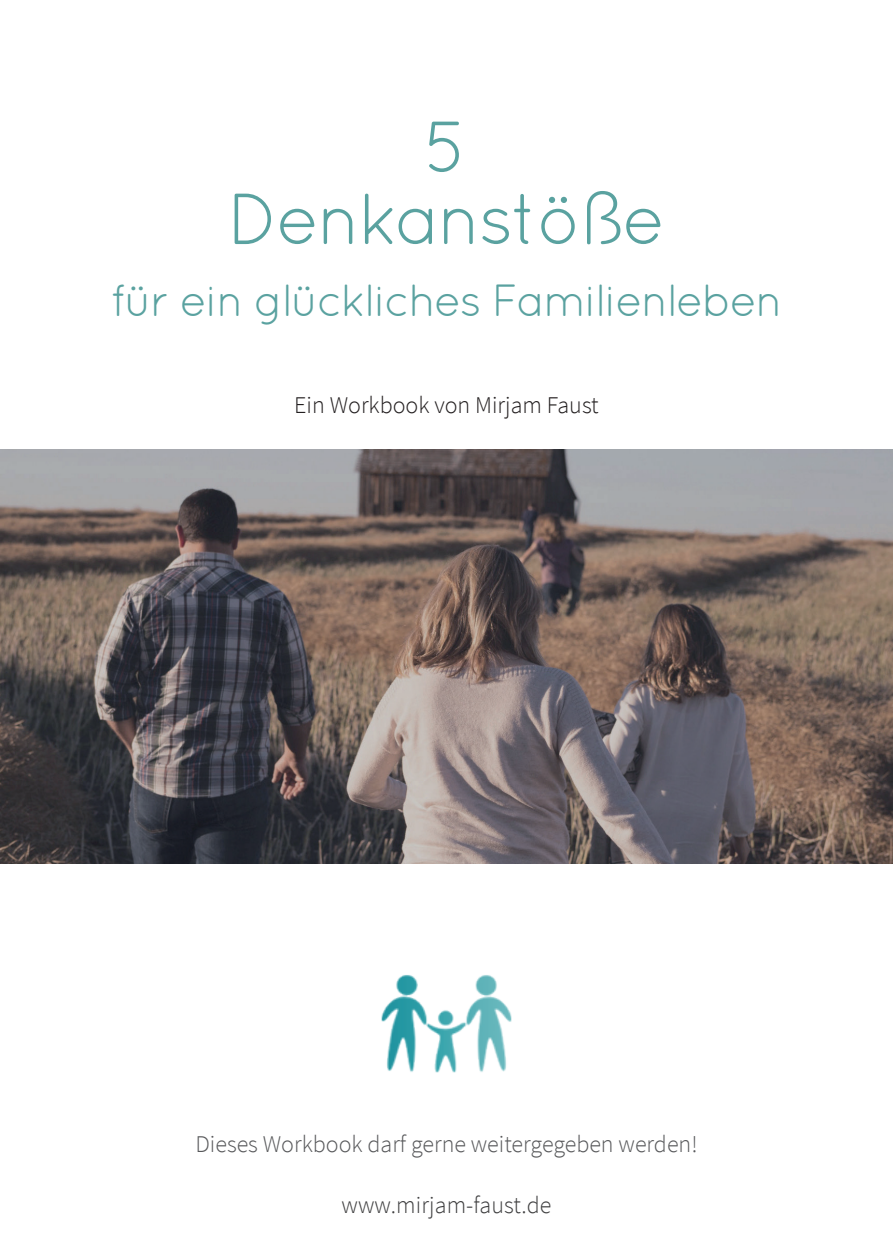
<style>
.page{position:relative;width:893px;height:1259px;background:#fff}
.page>*{position:absolute;margin:0;border:0;box-sizing:border-box;transform-origin:0 0}
.t1{font:72px/72px "Quicksand";letter-spacing:-.04em;color:#5aa2a0;text-align:center}
.t2{font:45px "Quicksand";letter-spacing:-.04em;color:#5aa2a0}
.t3{font:300 24px "Source Sans Pro";color:#57585a}
.t4{font:300 24px "Source Sans Pro";color:#231f20}
.t5{font:300 24px "Source Sans Pro";letter-spacing:.005em;color:#3e3e3f}
</style>
<div class="page">
<img style="left:0;top:449px;width:893px;height:414px">
<img style="left:381px;top:975px;width:131px;height:98px">
<h1 class="t1" style="left:227px;top:110px;width:440px">5<br>Denkanstöße</h1>
<h2 class="t2" style="left:110px;top:274px;width:674px">für ein glückliches Familienleben</h2>
<p class="t4" style="left:294px;top:390px;width:306px">Ein Workbook von Mirjam Faust</p>
<p class="t3" style="left:195px;top:1128px;width:504px">Dieses Workbook darf gerne weitergegeben werden!</p>
<p class="t5" style="left:341px;top:1190px;width:211px">www.mirjam-faust.de</p>
</div>
